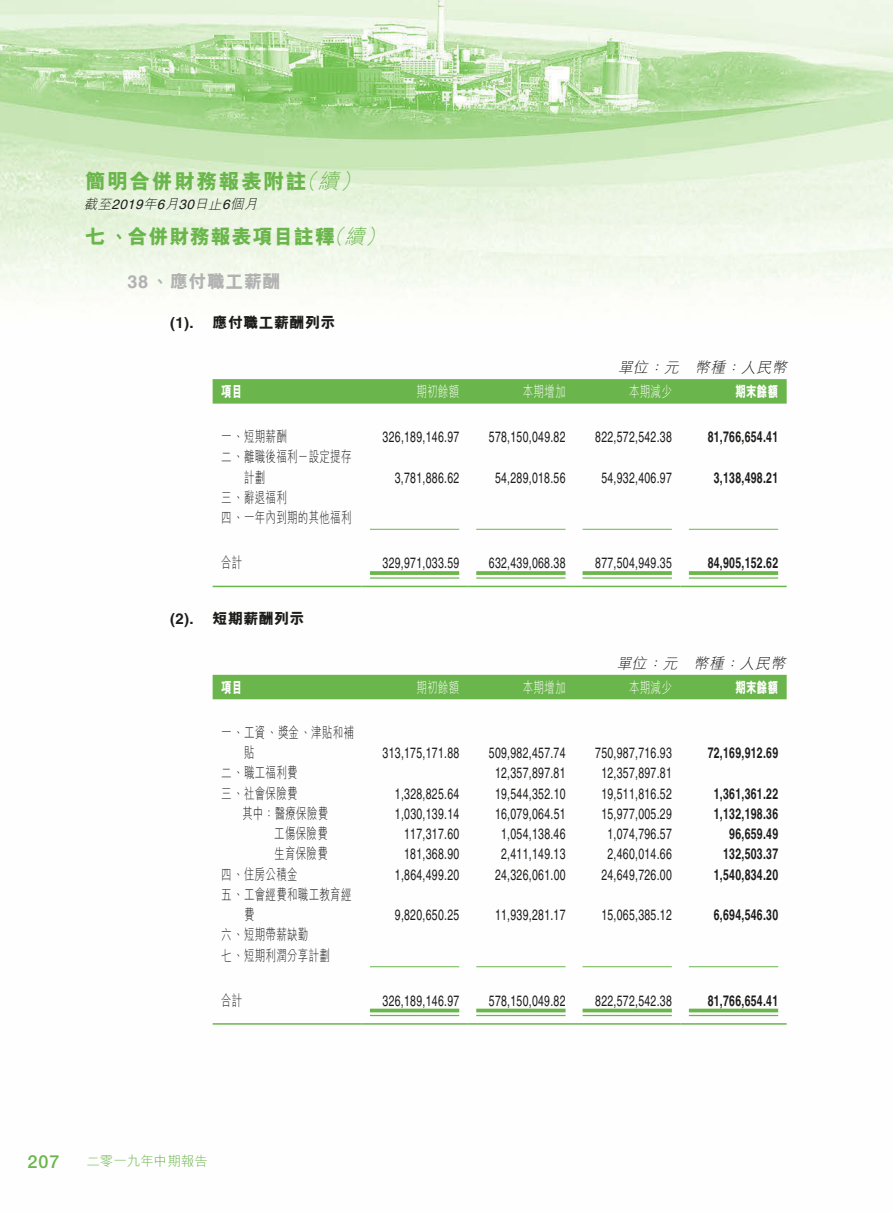
<style>
.page{position:relative;width:893px;height:1212px;background:#fff}
.page>*{position:absolute;margin:0;border:0;box-sizing:border-box;transform-origin:0 0}
.t1{font:800 21px "M Hei HK";letter-spacing:.06em;color:#6bb64c}
.t2{font:800 20.25px "M Hei HK";letter-spacing:.025em;color:#6bb64c}
.t3{font:800 18px "M Hei HK";letter-spacing:.025em;color:#b2b2b2}
.t4{font:500 18px "Helvetica Neue LT Std";color:#6bb64c}
.t5{font:15px "Helvetica LT Std";letter-spacing:.025em;color:#1c1c1b;scale:.7 1}
.t6{font:700 15px "Helvetica LT Std";letter-spacing:.025em;color:#1c1c1b;scale:.7 1}
.t7{font:300 15px/20.2px "M Hei HK";letter-spacing:.025em;color:#1c1c1b;scale:.7 1}
.t8{font:300 15px "M Hei HK";letter-spacing:.025em;color:#fff;scale:.7 1}
.t9{font:italic 300 15px "M Hei HK";color:#1c1c1b}
.t10{font:800 15px "M Hei HK";letter-spacing:.025em;color:#1c1c1b}
.t11{font:800 15px "M Hei HK";letter-spacing:.025em;color:#fff;scale:.7 1}
.t12{font:700 15px "Helvetica LT Std";letter-spacing:.025em;color:#1c1c1b}
.t13{font:italic 300 13.5px "M Hei HK";color:#1c1c1b}
.t14{font:300 13.5px "M Hei HK";color:#6bb64c}
.s1{font-weight:300;font-style:italic}
.s2{font-family:"Helvetica LT Std";font-weight:400}
.s3{font-family:"Helvetica LT Std";font-weight:700}
</style>
<div class="page">
<img style="left:0;top:0;width:893px;height:1025px">
<svg style="left:213px;top:379px;width:574px;height:25px;background:#6db74f"></svg>
<hr style="left:370px;top:529px;width:89px;height:1px;background:#6bb64c">
<hr style="left:476px;top:529px;width:90px;height:1px;background:#6bb64c">
<hr style="left:583px;top:529px;width:89px;height:1px;background:#6bb64c">
<hr style="left:689px;top:529px;width:89px;height:1px;background:#6bb64c">
<svg style="left:370px;top:571px;width:89px;height:4px"></svg>
<hr style="left:370px;top:577px;width:89px;height:2px;background:#6bb64c">
<svg style="left:476px;top:571px;width:90px;height:4px"></svg>
<hr style="left:476px;top:577px;width:90px;height:2px;background:#6bb64c">
<svg style="left:583px;top:571px;width:89px;height:4px"></svg>
<hr style="left:583px;top:577px;width:89px;height:2px;background:#6bb64c">
<svg style="left:689px;top:571px;width:89px;height:4px"></svg>
<hr style="left:689px;top:577px;width:89px;height:2px;background:#6bb64c">
<hr style="left:213px;top:586px;width:148px;height:1px;background:#6bb64c">
<hr style="left:361px;top:586px;width:107px;height:1px;background:#6bb64c">
<hr style="left:468px;top:586px;width:106px;height:1px;background:#6bb64c">
<hr style="left:574px;top:586px;width:106px;height:1px;background:#6bb64c">
<hr style="left:680px;top:586px;width:107px;height:1px;background:#6bb64c">
<div style="left:213px;top:675px;width:574px;height:24px;background:#6bb64c"></div>
<hr style="left:370px;top:966px;width:89px;height:1px;background:#6bb64c">
<hr style="left:476px;top:966px;width:90px;height:1px;background:#6bb64c">
<hr style="left:583px;top:966px;width:89px;height:1px;background:#6bb64c">
<hr style="left:689px;top:966px;width:89px;height:1px;background:#6bb64c">
<svg style="left:370px;top:1008px;width:89px;height:4px"></svg>
<hr style="left:370px;top:1015px;width:89px;height:1px;background:#6bb64c">
<svg style="left:476px;top:1008px;width:90px;height:4px"></svg>
<hr style="left:476px;top:1015px;width:90px;height:1px;background:#6bb64c">
<svg style="left:583px;top:1008px;width:89px;height:4px"></svg>
<hr style="left:583px;top:1015px;width:89px;height:1px;background:#6bb64c">
<svg style="left:689px;top:1008px;width:89px;height:4px"></svg>
<hr style="left:689px;top:1015px;width:89px;height:1px;background:#6bb64c">
<hr style="left:213px;top:1023px;width:148px;height:2px;background:#6bb64c">
<hr style="left:361px;top:1023px;width:107px;height:2px;background:#6bb64c">
<hr style="left:468px;top:1023px;width:106px;height:2px;background:#6bb64c">
<hr style="left:574px;top:1023px;width:106px;height:2px;background:#6bb64c">
<hr style="left:680px;top:1023px;width:107px;height:2px;background:#6bb64c">
<h1 class="t1" style="left:85px;top:167px;width:284px">簡明合併財務報表附註<span class="s1">（續）</span></h1>
<p class="t13" style="left:84px;top:195px;width:179px">截至<span class="s2">2019</span>年<span class="s2">6</span>月<span class="s2">30</span>日止<span class="s2">6</span>個月</p>
<h2 class="t2" style="left:85px;top:223px;width:308px">七、合併財務報表項目註釋<span class="s1">（續）</span></h2>
<p class="t3" style="left:128px;top:269px;width:154px"><span class="s3">38</span>、應付職工薪酬</p>
<p class="t12" style="left:170px;top:314px;width:25px">(1).</p>
<p class="t10" style="left:213px;top:313px;width:124px">應付職工薪酬列示</p>
<p class="t9" style="left:618px;top:357px;width:175px">單位：元 幣種：人民幣</p>
<p class="t11" style="left:221px;top:382px;width:32px">項目</p>
<p class="t8" style="left:416px;top:381px;width:63px">期初餘額</p>
<p class="t8" style="left:523px;top:381px;width:63px">本期增加</p>
<p class="t8" style="left:629px;top:381px;width:63px">本期減少</p>
<p class="t11" style="left:735px;top:382px;width:63px">期末餘額</p>
<p class="t7" style="left:221px;top:426px;width:95px">一、短期薪酬</p>
<p class="t5" style="left:383px;top:428px;width:111px">326,189,146.97</p>
<p class="t5" style="left:489px;top:428px;width:111px">578,150,049.82</p>
<p class="t5" style="left:595px;top:428px;width:111px">822,572,542.38</p>
<p class="t6" style="left:708px;top:428px;width:102px">81,766,654.41</p>
<p class="t7" style="left:244px;top:446px;width:155px;text-indent:-23px">二、離職後福利－設定提存計劃</p>
<p class="t5" style="left:395px;top:469px;width:94px">3,781,886.62</p>
<p class="t5" style="left:495px;top:469px;width:102px">54,289,018.56</p>
<p class="t5" style="left:601px;top:469px;width:102px">54,932,406.97</p>
<p class="t6" style="left:714px;top:468px;width:94px">3,138,498.21</p>
<p class="t7" style="left:221px;top:487px;width:188px">三、辭退福利<br>四、一年內到期的其他福利</p>
<p class="t7" style="left:221px;top:552px;width:32px">合計</p>
<p class="t5" style="left:383px;top:554px;width:111px">329,971,033.59</p>
<p class="t5" style="left:489px;top:554px;width:111px">632,439,068.38</p>
<p class="t5" style="left:595px;top:554px;width:111px">877,504,949.35</p>
<p class="t6" style="left:708px;top:554px;width:102px">84,905,152.62</p>
<p class="t12" style="left:170px;top:609px;width:25px">(2).</p>
<p class="t10" style="left:213px;top:608px;width:94px">短期薪酬列示</p>
<p class="t9" style="left:616px;top:653px;width:175px">單位：元 幣種：人民幣</p>
<p class="t11" style="left:221px;top:677px;width:32px">項目</p>
<p class="t8" style="left:416px;top:677px;width:63px">期初餘額</p>
<p class="t8" style="left:523px;top:677px;width:63px">本期增加</p>
<p class="t8" style="left:629px;top:677px;width:63px">本期減少</p>
<p class="t11" style="left:735px;top:677px;width:63px">期末餘額</p>
<p class="t7" style="left:244px;top:722px;width:159px;text-indent:-23px">一、工資、獎金、津貼和補貼</p>
<p class="t5" style="left:383px;top:744px;width:111px">313,175,171.88</p>
<p class="t5" style="left:489px;top:744px;width:111px">509,982,457.74</p>
<p class="t5" style="left:595px;top:744px;width:111px">750,987,716.93</p>
<p class="t6" style="left:708px;top:744px;width:102px">72,169,912.69</p>
<p class="t7" style="left:221px;top:762px;width:111px">二、職工福利費</p>
<p class="t5" style="left:495px;top:764px;width:102px">12,357,897.81</p>
<p class="t5" style="left:601px;top:764px;width:102px">12,357,897.81</p>
<p class="t7" style="left:221px;top:782px;width:111px">三、社會保險費</p>
<p class="t5" style="left:395px;top:785px;width:94px">1,328,825.64</p>
<p class="t5" style="left:495px;top:785px;width:102px">19,544,352.10</p>
<p class="t5" style="left:601px;top:785px;width:102px">19,511,816.52</p>
<p class="t6" style="left:714px;top:784px;width:94px">1,361,361.22</p>
<p class="t7" style="left:242px;top:803px;width:124px">其中：醫療保險費</p>
<p class="t5" style="left:395px;top:805px;width:94px">1,030,139.14</p>
<p class="t5" style="left:495px;top:805px;width:102px">16,079,064.51</p>
<p class="t5" style="left:601px;top:805px;width:102px">15,977,005.29</p>
<p class="t6" style="left:714px;top:804px;width:94px">1,132,198.36</p>
<p class="t7" style="left:274px;top:823px;width:78px">工傷保險費</p>
<p class="t5" style="left:404px;top:825px;width:80px">117,317.60</p>
<p class="t5" style="left:501px;top:825px;width:94px">1,054,138.46</p>
<p class="t5" style="left:607px;top:825px;width:94px">1,074,796.57</p>
<p class="t6" style="left:729px;top:825px;width:71px">96,659.49</p>
<p class="t7" style="left:274px;top:843px;width:78px">生育保險費</p>
<p class="t5" style="left:404px;top:845px;width:80px">181,368.90</p>
<p class="t5" style="left:501px;top:845px;width:94px">2,411,149.13</p>
<p class="t5" style="left:607px;top:845px;width:94px">2,460,014.66</p>
<p class="t6" style="left:723px;top:845px;width:80px">132,503.37</p>
<p class="t7" style="left:221px;top:863px;width:111px">四、住房公積金</p>
<p class="t5" style="left:395px;top:866px;width:94px">1,864,499.20</p>
<p class="t5" style="left:495px;top:866px;width:102px">24,326,061.00</p>
<p class="t5" style="left:601px;top:866px;width:102px">24,649,726.00</p>
<p class="t6" style="left:714px;top:865px;width:94px">1,540,834.20</p>
<p class="t7" style="left:244px;top:884px;width:155px;text-indent:-23px">五、工會經費和職工教育經費</p>
<p class="t5" style="left:395px;top:906px;width:94px">9,820,650.25</p>
<p class="t5" style="left:495px;top:906px;width:102px">11,939,281.17</p>
<p class="t5" style="left:601px;top:906px;width:102px">15,065,385.12</p>
<p class="t6" style="left:714px;top:906px;width:94px">6,694,546.30</p>
<p class="t7" style="left:221px;top:924px;width:157px">六、短期帶薪缺勤<br>七、短期利潤分享計劃</p>
<p class="t7" style="left:221px;top:989px;width:32px">合計</p>
<p class="t5" style="left:383px;top:992px;width:111px">326,189,146.97</p>
<p class="t5" style="left:489px;top:992px;width:111px">578,150,049.82</p>
<p class="t5" style="left:595px;top:992px;width:111px">822,572,542.38</p>
<p class="t6" style="left:708px;top:991px;width:102px">81,766,654.41</p>
<p class="t4" style="left:28px;top:1150px;width:34px">207</p>
<p class="t14" style="left:86px;top:1152px;width:123px">二零一九年中期報告</p>
</div>
